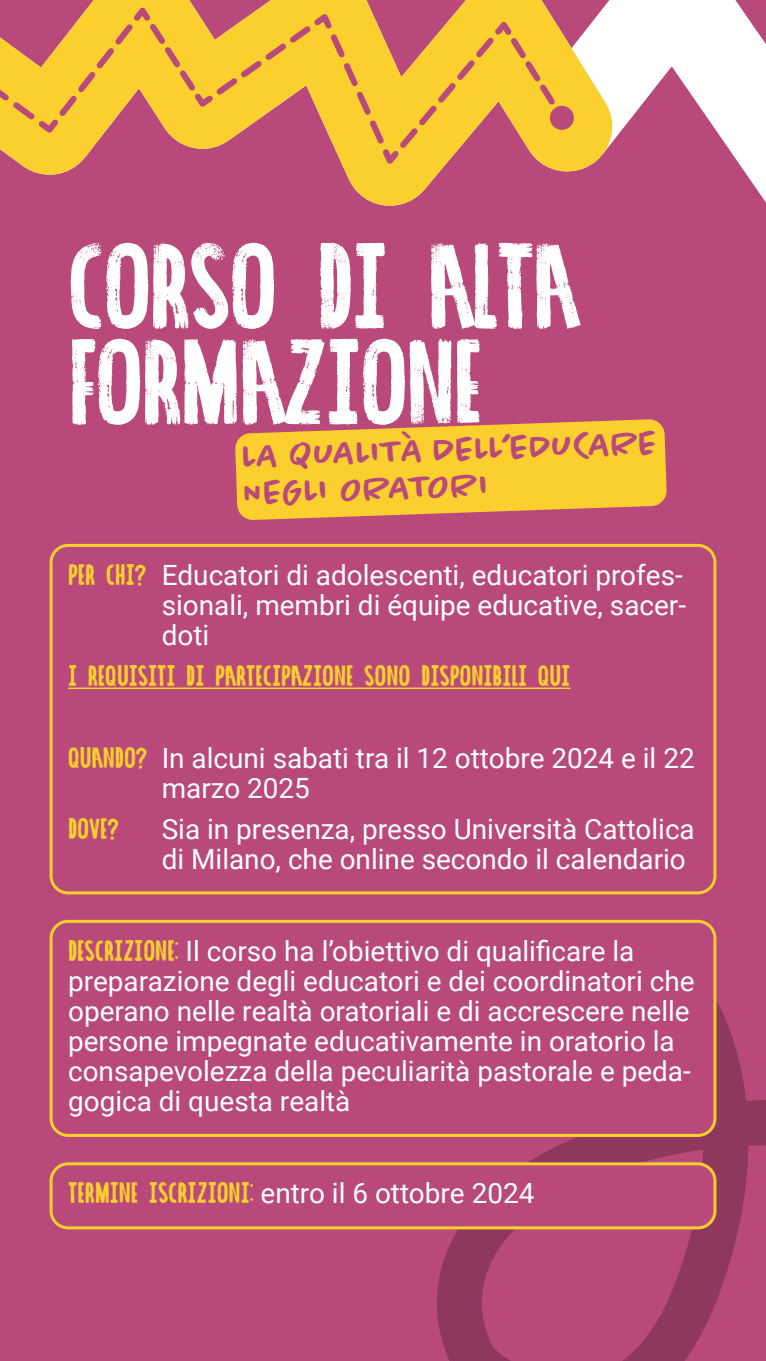
<style>
.page{position:relative;width:766px;height:1361px;background:#fff}
.page>*{position:absolute;margin:0;border:0;box-sizing:border-box;transform-origin:0 0}
.t1{font:condensed 123px/96px "Ocean Six";letter-spacing:-.02em;color:#fff}
.t2{font:500 36.3px/36.3px "Chantal";color:#b9497b}
.t3{font:condensed 30px "Ocean Six";color:#fbcf2e}
.t4{font:27.9px/30px "Roboto";color:#fff}
.s1{font-family:"Ocean Six";font-stretch:condensed;font-size:30px;color:#fbcf2e}
</style>
<div class="page">
<div style="left:0;top:0;width:765px;height:1361px;background:#b9497b"></div>
<svg style="left:397px;top:965px;width:368px;height:396px"></svg>
<svg style="left:691px;top:0;width:74px;height:201px"></svg>
<div style="left:50px;top:544px;width:666px;height:350px;border:3px solid #fbcf2e;border-radius:17px"></div>
<hr style="left:68px;top:687px;width:502px;height:2px;background:#fbcf2e">
<div style="left:51px;top:921px;width:663px;height:214px;background:#b9497b;border-radius:17px"></div>
<div style="left:50px;top:920px;width:666px;height:217px;border:3px solid #fbcf2e;border-radius:17px"></div>
<div style="left:51px;top:1164px;width:663px;height:64px;background:#b9497b;border-radius:17px"></div>
<div style="left:50px;top:1162px;width:666px;height:67px;border:3px solid #fbcf2e;border-radius:17px"></div>
<svg style="left:235px;top:419px;width:432px;height:101px"></svg>
<svg style="left:34px;top:0;width:657px;height:206px"></svg>
<svg style="left:0;top:0;width:570px;height:172px"></svg>
<div style="left:549px;top:106px;width:24px;height:24px;background:#b9497b;border-radius:50%"></div>
<h1 class="t1" style="left:68px;top:233px;width:511px">CORSO DI ALTA<br>FORMAZIONE</h1>
<h2 class="t2" style="left:242px;top:438px;width:417px;rotate:-2deg">LA QUALITÀ DELL’EDUCARE<br>NEGLI ORATORI</h2>
<p class="t4" style="left:162px;top:559px;width:525px;text-align:justify;text-indent:-94px"><span class="s1">PER CHI?</span> Educatori di adolescenti, educatori profes&shy;sionali, membri di équipe educative, sacer&shy;doti</p>
<p class="t3" style="left:68px;top:657px;width:503px">I REQUISITI DI PARTECIPAZIONE SONO DISPONIBILI QUI</p>
<p class="t4" style="left:162px;top:742px;width:534px;text-indent:-94px"><span class="s1">QUANDO?</span> In alcuni sabati tra il 12 ottobre 2024 e il 22 marzo 2025</p>
<p class="t3" style="left:68px;top:810px;width:52px">DOVE?</p>
<p class="t4" style="left:162px;top:813px;width:534px">Sia in presenza, presso Università Cattolica di Milano, che online secondo il calendario</p>
<p class="t4" style="left:68px;top:935px;width:627px"><span class="s1">DESCRIZIONE:</span> Il corso ha l’obiettivo di qualificare la preparazione degli educatori e dei coordinatori che operano nelle realtà oratoriali e di accrescere nelle persone impegnate educativamente in oratorio la consapevolezza della peculiarità pastorale e peda&shy;gogica di questa realtà</p>
<p class="t4" style="left:68px;top:1177px;width:467px"><span class="s1">TERMINE ISCRIZIONI:</span> entro il 6 ottobre 2024</p>
</div>
